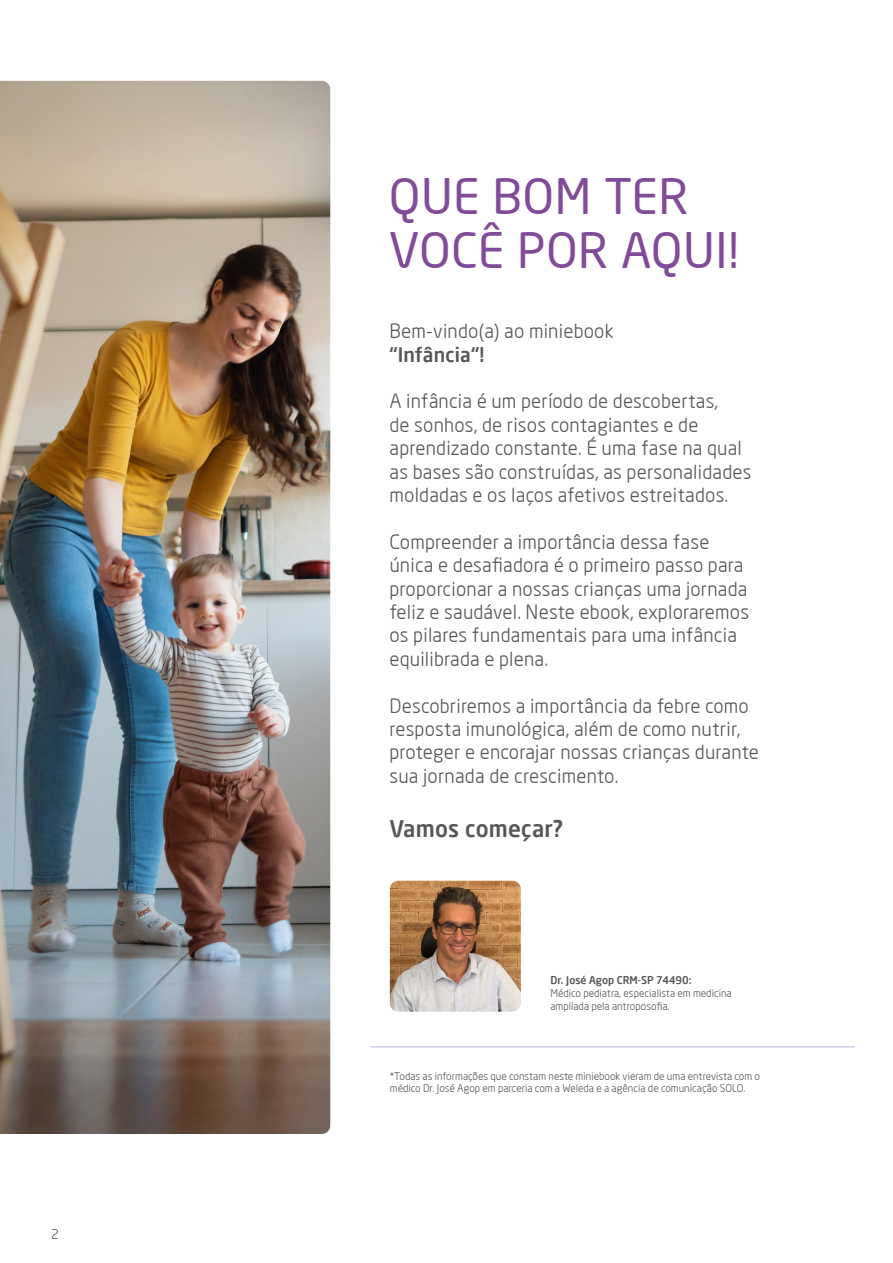
<style>
.page{position:relative;width:893px;height:1263px;background:#fff}
.page>*{position:absolute;margin:0;border:0;box-sizing:border-box;transform-origin:0 0}
.t1{font:500 48px/54px "Neo Sans Weleda";letter-spacing:.01em;color:#814b98}
.t2{font:700 22.5px "Neo Sans Weleda";letter-spacing:.01em;color:#575756}
.t3{font:19.5px/23.4px "Neo Sans Weleda";letter-spacing:.01em;color:#575756}
.t4{font:700 19.5px "Neo Sans Weleda";letter-spacing:.01em;color:#575756}
.t5{font:13.5px "Neo Sans Weleda";color:#575756}
.t6{font:10.5px/12.6px "Neo Sans Weleda";color:#575756}
.t7{font:700 10.5px "Neo Sans Weleda";color:#575756}
</style>
<div class="page">
<img style="left:0;top:81px;width:330px;height:1053px">
<img style="left:390px;top:881px;width:131px;height:131px">
<hr style="left:371px;top:1046px;width:484px;height:1px;background:#d6c8e4">
<p class="t5" style="left:51px;top:1226px;width:9px">2</p>
<h1 class="t1" style="left:389px;top:168px;width:352px">QUE BOM TER<br>VOCÊ POR AQUI!</h1>
<p class="t3" style="left:389px;top:319px;width:226px">Bem-vindo(a) ao miniebook</p>
<p class="t4" style="left:389px;top:342px;width:96px">“Infância“!</p>
<p class="t3" style="left:389px;top:389px;width:364px">A infância é um período de descobertas,<br>de sonhos, de risos contagiantes e de aprendizado constante. É uma fase na qual as bases são construídas, as personalidades moldadas e os laços afetivos estreitados.</p>
<p class="t3" style="left:389px;top:530px;width:361px">Compreender a importância dessa fase única e desafiadora é o primeiro passo para proporcionar a nossas crianças uma jornada feliz e saudável. Neste ebook, exploraremos os pilares fundamentais para uma infância equilibrada e plena.</p>
<p class="t3" style="left:389px;top:693px;width:371px">Descobriremos a importância da febre como resposta imunológica, além de como nutrir, proteger e encorajar nossas crianças durante sua jornada de crescimento.</p>
<p class="t2" style="left:389px;top:814px;width:175px">Vamos começar?</p>
<p class="t7" style="left:550px;top:974px;width:143px">Dr. José Agop CRM-SP 74490:</p>
<p class="t6" style="left:550px;top:987px;width:183px">Médico pediatra, especialista em medicina ampliada pela antroposofia.</p>
<p class="t6" style="left:390px;top:1069px;width:372px">*Todas as informações que constam neste miniebook vieram de uma entrevista com o médico Dr. José Agop em parceria com a Weleda e a agência de comunicação SOLO.</p>
</div>
